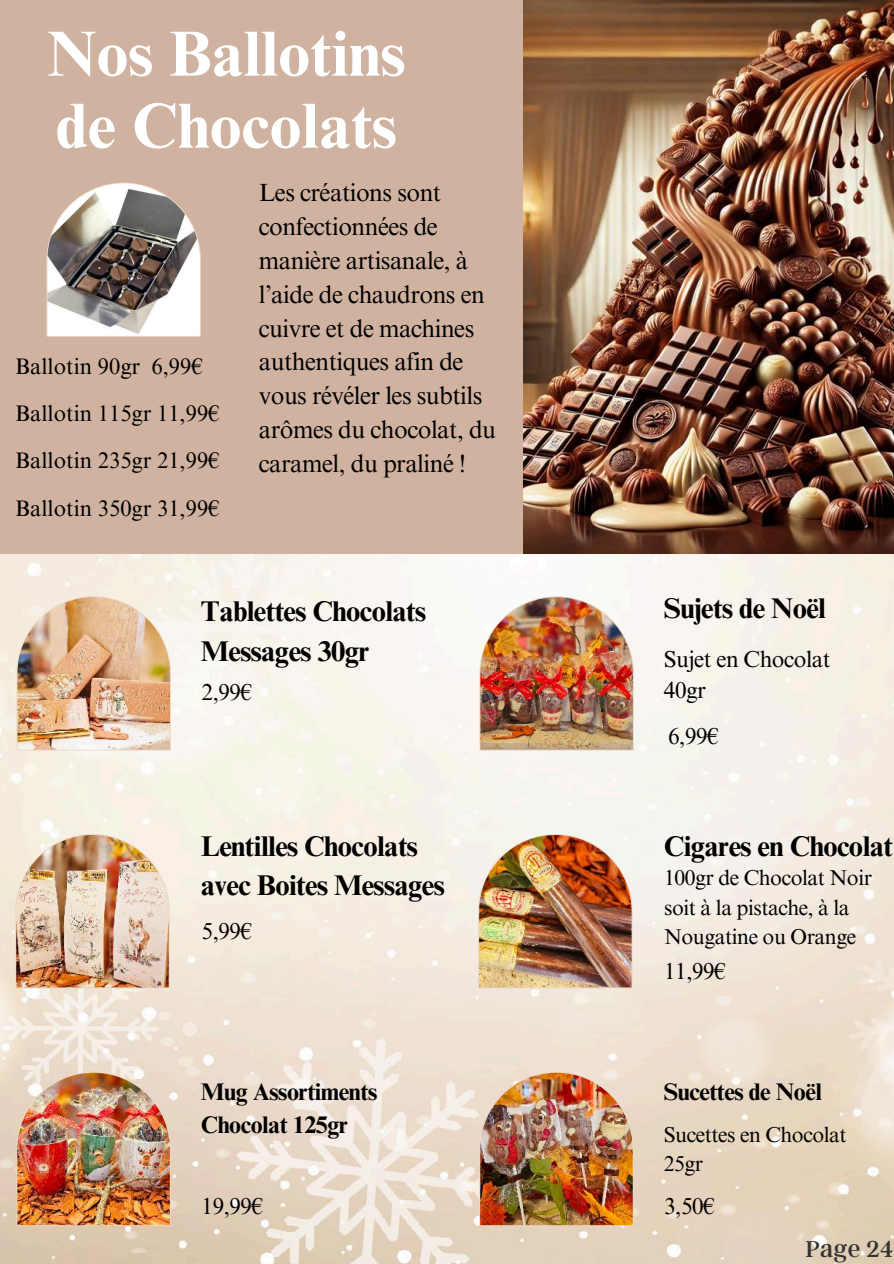
<style>
.page{position:relative;width:894px;height:1264px;background:#fff}
.page>*{position:absolute;margin:0;border:0;box-sizing:border-box;transform-origin:0 0}
.t1{font:700 63.9px/72px "Times NRMT Pro";color:#fff}
.t2{font:700 28.5px/39.3px "Times NRMT Pro";letter-spacing:-.02em;color:#000}
.t3{font:25.5px "Argent CF";letter-spacing:.01em;color:#343232}
.t4{font:24.9px/33.8px "Times NRMT Pro";letter-spacing:-.02em;color:#000}
.t5{font:700 24px/32.7px "Times NRMT Pro";letter-spacing:-.02em;color:#000}
.t6{font:23.1px/31.5px "Times NRMT Pro";letter-spacing:-.02em;color:#000}
.t7{font:22.5px "Times NRMT Pro";color:#000}
.t8{font:21.6px/29.2px "Times NRMT Pro";letter-spacing:-.02em;color:#000}
</style>
<div class="page">
<img style="left:0;top:553px;width:893px;height:710px">
<svg style="left:479px;top:596px;width:154px;height:154px"></svg>
<img style="left:480px;top:597px;width:152px;height:152px">
<svg style="left:478px;top:834px;width:154px;height:154px"></svg>
<img style="left:479px;top:835px;width:152px;height:152px">
<svg style="left:479px;top:1071px;width:154px;height:155px"></svg>
<img style="left:480px;top:1072px;width:152px;height:153px">
<div style="left:0;top:0;width:523px;height:553px;background:#d0b2a0"></div>
<svg style="left:46px;top:182px;width:155px;height:155px"></svg>
<img style="left:47px;top:183px;width:153px;height:153px">
<img style="left:17px;top:597px;width:153px;height:152px">
<svg style="left:15px;top:834px;width:155px;height:154px"></svg>
<img style="left:16px;top:835px;width:153px;height:152px">
<svg style="left:16px;top:1071px;width:155px;height:155px"></svg>
<img style="left:17px;top:1072px;width:153px;height:153px">
<img style="left:523px;top:0;width:370px;height:553px">
<h2 class="t1" style="left:47px;top:26px;width:359px">Nos Ballotins de Chocolats</h2>
<p class="t4" style="left:259px;top:179px;width:238px">Les créations sont confectionnées de manière artisanale, à l’aide de chaudrons en cuivre et de machines authentiques afin de vous révéler les subtils arômes du chocolat, du caramel, du praliné !</p>
<p class="t7" style="left:15px;top:358px;width:189px">Ballotin 90gr 6,99€</p>
<h4 class="t7" style="left:15px;top:405px;width:206px">Ballotin 115gr 11,99€</h4>
<p class="t7" style="left:15px;top:452px;width:206px">Ballotin 235gr 21,99€</p>
<p class="t7" style="left:15px;top:499px;width:206px">Ballotin 350gr 31,99€</p>
<p class="t2" style="left:201px;top:595px;width:227px">Tablettes Chocolats<br>Messages 30gr</p>
<p class="t6" style="left:201px;top:678px;width:52px">2,99€</p>
<h3 class="t2" style="left:201px;top:830px;width:245px">Lentilles Chocolats avec Boites Messages</h3>
<h4 class="t6" style="left:201px;top:918px;width:52px">5,99€</h4>
<p class="t5" style="left:201px;top:1078px;width:178px">Mug Assortiments<br>Chocolat 125gr</p>
<p class="t6" style="left:201px;top:1192px;width:63px">19,99€</p>
<p class="t2" style="left:663px;top:592px;width:164px">Sujets de Noël</p>
<h2 class="t6" style="left:663px;top:646px;width:168px">Sujet en Chocolat<br>40gr</h2>
<h4 class="t6" style="left:668px;top:723px;width:52px">6,99€</h4>
<p class="t2" style="left:663px;top:830px;width:231px">Cigares en Chocolat</p>
<h2 class="t8" style="left:664px;top:866px;width:209px">100gr de Chocolat Noir</h2>
<h4 class="t8" style="left:664px;top:895px;width:193px">soit à la pistache, à la<br>Nougatine ou Orange</h4>
<h4 class="t6" style="left:664px;top:958px;width:63px">11,99€</h4>
<p class="t5" style="left:663px;top:1078px;width:160px">Sucettes de Noël</p>
<h2 class="t8" style="left:663px;top:1122px;width:184px">Sucettes en Chocolat</h2>
<h4 class="t8" style="left:663px;top:1151px;width:41px">25gr</h4>
<p class="t6" style="left:664px;top:1192px;width:52px">3,50€</p>
<h3 class="t3" style="left:805px;top:1232px;width:90px">Page 24</h3>
</div>
